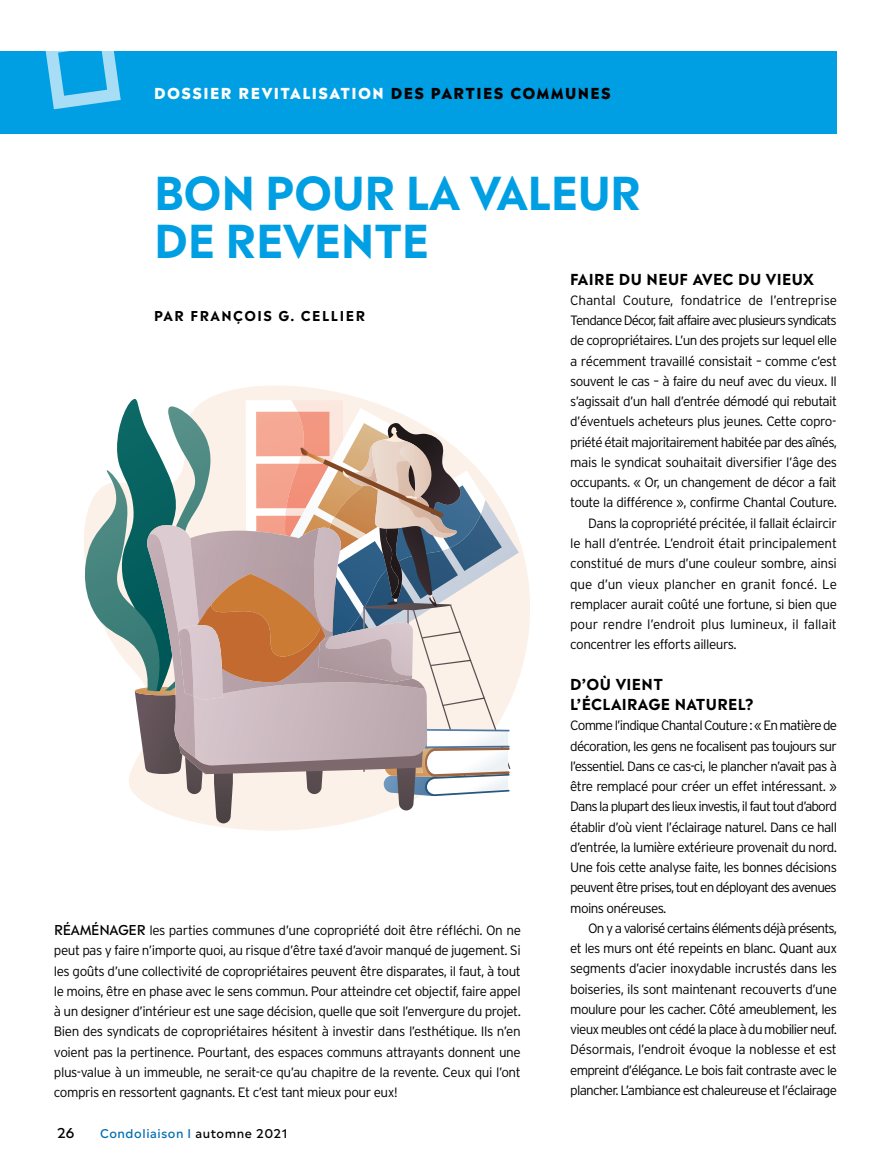
<style>
.page{position:relative;width:891px;height:1175px;background:#fff}
.page>*{position:absolute;margin:0;border:0;box-sizing:border-box;transform-origin:0 0}
.t1{font:700 45px/48.4px "Madera";letter-spacing:-.015em;color:#009fe3}
.t2{font:700 15px/20.2px "Madera";letter-spacing:.025em;color:#000}
.t3{font:800 15px "Madera";letter-spacing:.095em;color:#fff}
.t4{font:300 13.5px/20.2px "Interstate";letter-spacing:-.04em;color:#000;text-align:justify}
.t5{font:300 13.5px "Interstate";letter-spacing:-.01em;color:#000}
.t6{font:300 13.5px "Interstate";letter-spacing:-.07em;color:#000}
.t7{font:300 13.5px "Interstate";letter-spacing:-.015em;color:#000}
.t8{font:700 13.5px "Madera";letter-spacing:.115em;color:#000}
.t9{font:500 13.5px "Madera";color:#000}
.t10{font:500 12px "Madera";letter-spacing:.05em;color:#006db1}
.s1{color:#000}
.s2{font-family:"Madera";font-weight:500}
</style>
<div class="page">
<svg style="left:201px;top:385px;width:329px;height:446px"></svg>
<svg style="left:84px;top:399px;width:435px;height:424px"></svg>
<img style="left:319px;top:637px;width:93px;height:45px">
<div style="left:0;top:51px;width:837px;height:83px;background:#009fe3"></div>
<svg style="left:45px;top:51px;width:76px;height:59px"></svg>
<p class="t3" style="left:154px;top:80px;width:458px">DOSSIER REVITALISATION <span class="s1">DES PARTIES COMMUNES</span></p>
<h1 class="t1" style="left:154px;top:163px;width:489px">BON POUR LA VALEUR<br>DE REVENTE</h1>
<p class="t8" style="left:154px;top:304px;width:213px">PAR FRANÇOIS G. CELLIER</p>
<p class="t4" style="left:54px;top:920px;width:468px"><span class="s2">RÉAMÉNAGER</span> les parties communes d’une copropriété doit être réfléchi. On ne peut pas y faire n’importe quoi, au risque d’être taxé d’avoir manqué de jugement. Si les goûts d’une collectivité de copropriétaires peuvent être disparates, il faut, à tout le moins, être en phase avec le sens commun. Pour atteindre cet objectif, faire appel à un designer d’intérieur est une sage décision, quelle que soit l’envergure du projet.<br>Bien des syndicats de copropriétaires hésitent à investir dans l’esthétique. Ils n’en voient pas la pertinence. Pourtant, des espaces communs attrayants donnent une plus-value à un immeuble, ne serait-ce qu’au chapitre de la revente. Ceux qui l’ont compris en ressortent gagnants. Et c’est tant mieux pour eux!</p>
<p class="t9" style="left:57px;top:1121px;width:19px">26</p>
<p class="t10" style="left:100px;top:1123px;width:189px">Condoliaison I <span class="s1">automne 2021</span></p>
<p class="t2" style="left:570px;top:267px;width:245px">FAIRE DU NEUF AVEC DU VIEUX</p>
<p class="t5" style="left:570px;top:292px;width:268px">Chantal Couture, fondatrice de l’entreprise</p>
<p class="t6" style="left:570px;top:313px;width:268px">Tendan ce Décor, fait affaire avec plusieurs syndicats</p>
<p class="t4" style="left:570px;top:330px;width:268px">de copropriétaires. L’un des projets sur lequel elle</p>
<p class="t4" style="left:570px;top:351px;width:268px">a récemment travaillé consistait – comme c’est</p>
<p class="t4" style="left:570px;top:371px;width:268px">souvent le cas – à faire du neuf avec du vieux. Il</p>
<p class="t4" style="left:570px;top:391px;width:268px">s’agissait d’un hall d’entrée démodé qui rebutait</p>
<p class="t4" style="left:570px;top:411px;width:268px">d’éventuels acheteurs plus jeunes. Cette copro -</p>
<p class="t4" style="left:570px;top:432px;width:268px">priété était majoritairement habitée par des aînés,</p>
<p class="t4" style="left:570px;top:452px;width:268px">mais le syndicat souhaitait diversifier l’âge des</p>
<p class="t4" style="left:570px;top:472px;width:268px">occupants. « Or, un changement de décor a fait</p>
<p class="t4" style="left:570px;top:492px;width:268px">toute la différence », confirme Chantal Couture.</p>
<p class="t4" style="left:588px;top:513px;width:250px">Dans la copropriété précitée, il fallait éclaircir</p>
<p class="t7" style="left:570px;top:535px;width:268px">le hall d’entrée. L’endroit était principalement</p>
<p class="t4" style="left:570px;top:553px;width:268px">constitué de murs d’une couleur sombre, ainsi</p>
<p class="t5" style="left:570px;top:576px;width:268px">que d’un vieux plancher en granit foncé. Le</p>
<p class="t4" style="left:570px;top:594px;width:268px">remplacer aurait coûté une fortune, si bien que</p>
<p class="t5" style="left:570px;top:616px;width:268px">pour rendre l’endroit plus lumineux, il fallait</p>
<p class="t4" style="left:570px;top:634px;width:168px">concentrer les efforts ailleurs.</p>
<p class="t2" style="left:570px;top:672px;width:185px">D’OÙ VIENT<br>L’ÉCLAIRAGE NATUREL?</p>
<p class="t4" style="left:570px;top:715px;width:268px">Comme l’indique Chantal Couture : « En matière de décoration, les gens ne focalisent pas toujours sur l’essentiel. Dans ce cas-ci, le plancher n’avait pas à être remplacé pour créer un effet intéressant. » Dans la plupart des lieux investis, il faut tout d’abord établir d’où vient l’éclairage naturel. Dans ce hall d’entrée, la lumière extérieure provenait du nord.<br>Une fois cette analyse faite, les bonnes décisions peuvent être prises, tout en déployant des avenues moins onéreuses.</p>
<p class="t4" style="left:570px;top:918px;width:268px;text-indent:18px">On y a valorisé certains éléments déjà présents, et les murs ont été repeints en blanc. Quant aux segments d’acier inoxydable incrustés dans les boiseries, ils sont maintenant recouverts d’une moulure pour les cacher. Côté ameublement, les vieux meubles ont cédé la place à du mobilier neuf.<br>Désormais, l’endroit évoque la noblesse et est empreint d’élégance. Le bois fait contraste avec le plancher. L’ambiance est chaleureuse et l’éclaira ge</p>
</div>
